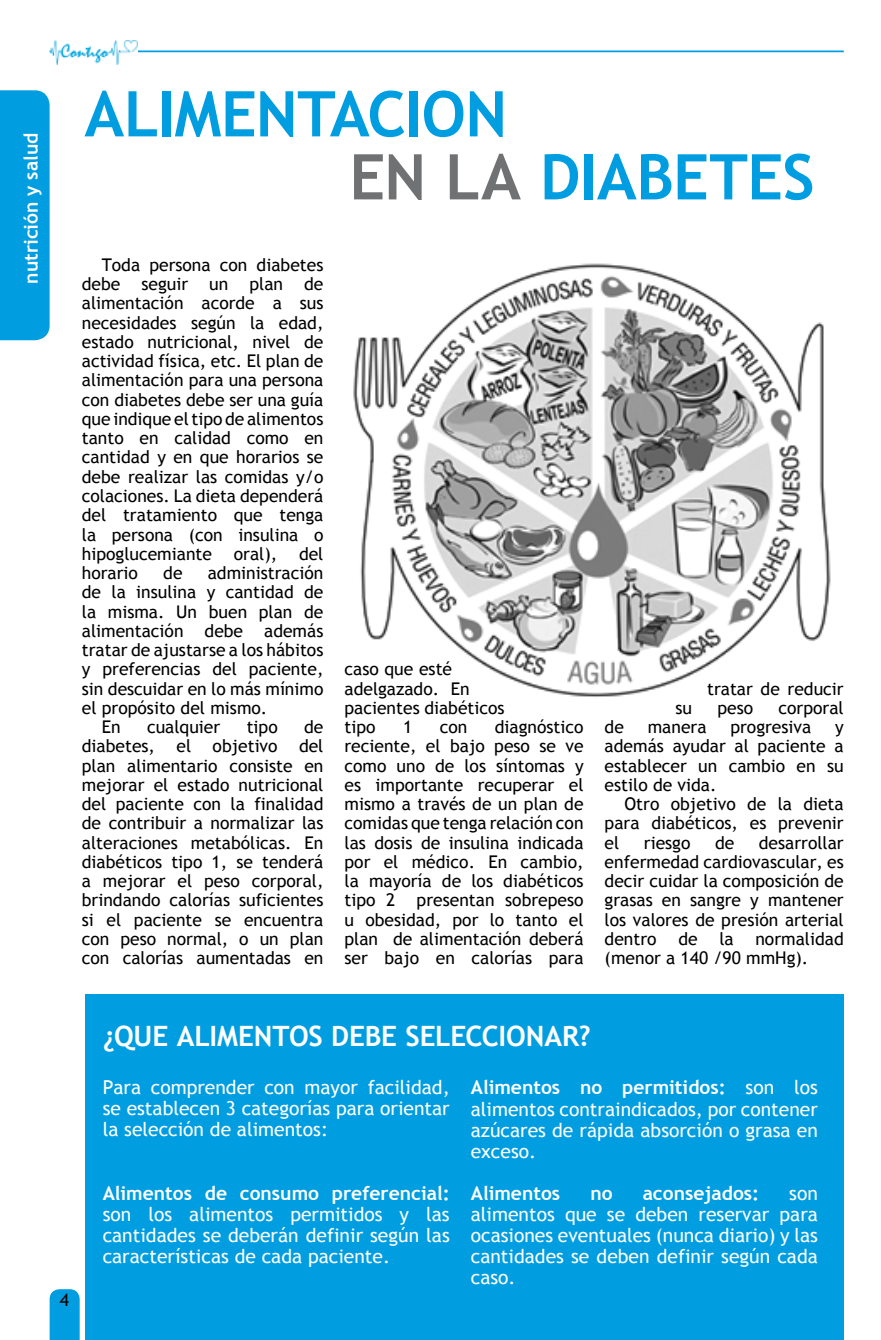
<style>
.page{position:relative;width:881px;height:1340px;background:#fff}
.page>*{position:absolute;margin:0;border:0;box-sizing:border-box;transform-origin:0 0}
.t1{font:700 63px/63px "Trebuchet MS";letter-spacing:-.01em;color:#009ee0}
.t2{font:700 28px "Trebuchet MS";letter-spacing:-.01em;color:#fff}
.t3{font:19.25px/21px "Trebuchet MS";color:#fff;text-align:justify}
.t4{font:700 19.25px "Trebuchet MS";color:#fff}
.t5{font:17.5px/19.2px "Trebuchet MS";color:#000;text-align:justify}
.s1{color:#707173}
.s2{font-weight:700}
</style>
<div class="page">
<hr style="left:133px;top:50px;width:710px;height:2px;background:#009ee0">
<svg style="left:50px;top:1289px;width:30px;height:50px"></svg>
<img style="left:50px;top:41px;width:88px;height:23px">
<div style="left:85px;top:994px;width:758px;height:345px;background:#009ee0"></div>
<div style="left:0;top:90px;width:50px;height:250px;background:#009ee0"></div>
<img style="left:353px;top:263px;width:478px;height:434px">
<p class="t4" style="left:19px;top:284px;width:152px;rotate:-90deg">nutrición y salud</p>
<h1 class="t1" style="left:349px;top:82px;width:467px;text-indent:-265px">ALIMENTACION<br><span class="s1">EN LA</span> DIABETES</h1>
<p class="t5" style="left:82px;top:255px;width:243px;text-indent:20px">Toda persona con diabetes debe seguir un plan de alimentación acorde a sus necesidades según la edad, estado nutricional, nivel de actividad física, etc. El plan de alimentación para una persona con diabetes debe ser una guía que indique el tipo de alimentos tanto en calidad como en cantidad y en que horarios se debe realizar las comidas y/o colaciones. La dieta dependerá del tratamiento que tenga la persona (con insulina o hipoglucemiante oral), del horario</p>
<p class="t5" style="left:163px;top:563px;width:21px">de</p>
<p class="t5" style="left:208px;top:563px;width:117px">administración</p>
<p class="t5" style="left:82px;top:582px;width:243px">de la insulina y cantidad de</p>
<p class="t5" style="left:82px;top:602px;width:243px">la misma. Un buen plan de</p>
<p class="t5" style="left:82px;top:621px;width:243px">alimentación debe además</p>
<p class="t5" style="left:82px;top:640px;width:243px">tratar de ajustarse a los hábitos</p>
<p class="t5" style="left:82px;top:659px;width:243px">y preferencias del paciente,</p>
<p class="t5" style="left:82px;top:679px;width:243px">sin descuidar en lo más mínimo</p>
<p class="t5" style="left:82px;top:698px;width:187px">el propósito del mismo.</p>
<p class="t5" style="left:102px;top:717px;width:20px">En</p>
<p class="t5" style="left:147px;top:717px;width:75px">cualquier</p>
<p class="t5" style="left:247px;top:717px;width:33px">tipo</p>
<p class="t5" style="left:82px;top:717px;width:243px;text-indent:222px">de diabetes, el objetivo del plan alimentario consiste en mejorar el estado nutricional del paciente con la finalidad de contribuir a normalizar las alteraciones metabólicas. En diabéticos tipo 1, se tenderá a mejorar el peso corporal, brindando calorías suficientes si el paciente se encuentra con peso normal, o un plan con calorías aumentadas en</p>
<p class="t5" style="left:344px;top:659px;width:162px;text-align:left">caso que esté adelgazado. En pacientes diabéticos tipo</p>
<p class="t5" style="left:344px;top:717px;width:241px;text-indent:150px">diagnóstico reciente, el bajo peso se ve como uno de los síntomas y es importante recuperar el mismo a través de un plan de comidas que tenga relación con las dosis de insulina indicada por el médico. En cambio, la mayoría de los diabéticos tipo 2 presentan sobrepeso u obesidad, por lo tanto el plan de alimentación deberá ser bajo en calorías para</p>
<p class="t5" style="left:403px;top:717px;width:11px">1</p>
<p class="t5" style="left:440px;top:717px;width:29px">con</p>
<p class="t5" style="left:707px;top:679px;width:138px">tratar de reducir</p>
<p class="t5" style="left:675px;top:698px;width:18px">su</p>
<p class="t5" style="left:717px;top:698px;width:37px">peso</p>
<p class="t5" style="left:778px;top:698px;width:67px">corporal</p>
<p class="t5" style="left:604px;top:717px;width:21px">de</p>
<p class="t5" style="left:647px;top:717px;width:60px">manera</p>
<p class="t5" style="left:730px;top:717px;width:82px">progresiva</p>
<p class="t5" style="left:604px;top:717px;width:240px;text-indent:230px">y además ayudar al paciente a establecer un cambio en su estilo de vida.</p>
<p class="t5" style="left:604px;top:794px;width:240px;text-indent:20px">Otro objetivo de la dieta para diabéticos, es prevenir el</p>
<p class="t5" style="left:604px;top:833px;width:240px;text-indent:154px">desarrollar enfermedad cardiovascular, es decir cuidar la composición de grasas en sangre y mantener los valores de presión arterial dentro de la normalidad (menor a 140 /90 mmHg).</p>
<p class="t5" style="left:644px;top:833px;width:48px">riesgo</p>
<p class="t5" style="left:715px;top:833px;width:21px">de</p>
<p class="t5" style="left:60px;top:1289px;width:11px">4</p>
<h2 class="t2" style="left:103px;top:1019px;width:489px">¿QUE ALIMENTOS DEBE SELECCIONAR?</h2>
<p class="t3" style="left:103px;top:1077px;width:348px">Para comprender con mayor facilidad, se establecen 3 categorías para orientar la selección de alimentos:</p>
<p class="t4" style="left:103px;top:1180px;width:348px">Alimentos de consumo preferencial:</p>
<p class="t3" style="left:103px;top:1203px;width:348px">son los alimentos permitidos y las cantidades se deberán definir según las características de cada paciente.</p>
<p class="t3" style="left:471px;top:1077px;width:348px"><span class="s2">Alimentos no permitidos:</span> son los alimentos contraindicados, por contener azúcares de rápida absorción o grasa en exceso.</p>
<p class="t4" style="left:471px;top:1180px;width:91px">Alimentos</p>
<p class="t4" style="left:590px;top:1180px;width:24px">no</p>
<p class="t4" style="left:642px;top:1180px;width:118px">aconsejados:</p>
<p class="t3" style="left:471px;top:1182px;width:348px;text-indent:318px">son alimentos que se deben reservar para ocasiones eventuales (nunca diario) y las cantidades se deben definir según cada caso.</p>
</div>
